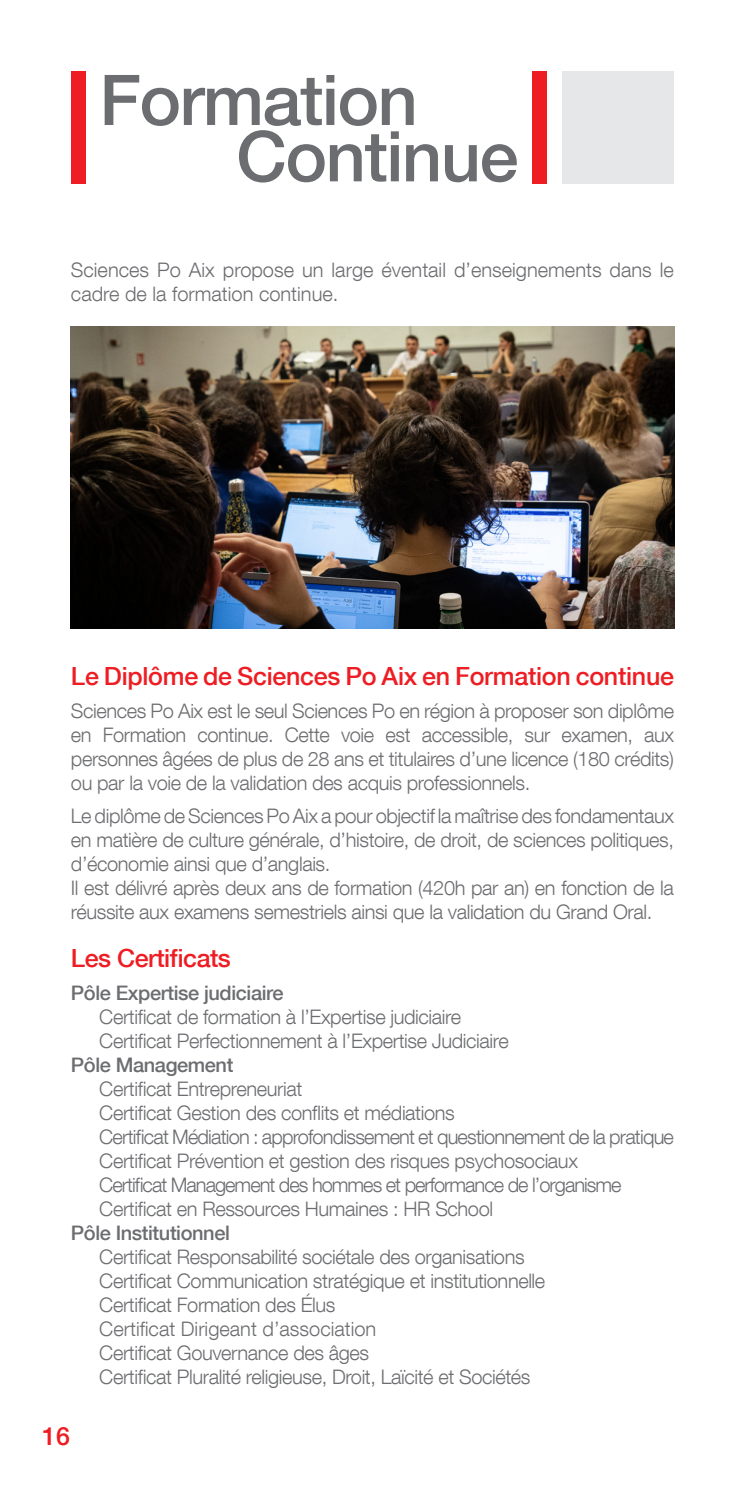
<style>
.page{position:relative;width:745px;height:1489px;background:#fff}
.page>*{position:absolute;margin:0;border:0;box-sizing:border-box;transform-origin:0 0}
.Titre1{font:500 70px "Helvetica Neue LT Com";letter-spacing:-.02em;color:#6c6d70}
.t1{font:500 25px "Helvetica Neue LT Com";letter-spacing:-.01em;color:#ee1d23}
.t2{font:300 20px/24px "Helvetica Neue LT Com";letter-spacing:-.02em;color:#6c6d70;text-align:justify}
.t3{font:300 20px/24px "Helvetica Neue LT Com";color:#6c6d70}
.t4{font:300 20px "Helvetica Neue LT Com";letter-spacing:-.04em;color:#6c6d70}
.t5{font:500 20px "Helvetica Neue LT Com";letter-spacing:-.02em;color:#6c6d70}
.t6{font:300 20px "Helvetica Neue LT Com";letter-spacing:-.05em;color:#6c6d70}
</style>
<div class="page">
<div style="left:71px;top:71px;width:14px;height:113px;background:#ee1d23"></div>
<div style="left:532px;top:71px;width:14px;height:113px;background:#ee1d23"></div>
<div style="left:562px;top:71px;width:111px;height:113px;background:#e6e7e9"></div>
<img style="left:71px;top:326px;width:602px;height:302px">
<p class="Titre1" style="left:99px;top:58px;width:320px">Formation</p>
<p class="Titre1" style="left:236px;top:114px;width:283px">Continue</p>
<p class="t3" style="left:71px;top:257px;width:604px">Sciences Po Aix propose un large éventail d’enseignements dans le cadre de la formation continue.</p>
<p class="t1" style="left:71px;top:661px;width:604px">Le Diplôme de Sciences Po Aix en Formation continue</p>
<p class="t2" style="left:71px;top:698px;width:604px">Sciences Po Aix est le seul Sciences Po en région à proposer son diplôme en Formation continue. Cette voie est accessible, sur examen, aux personnes âgées de plus de 28 ans et titulaires d’une licence (180 crédits) ou par la voie de la validation des acquis professionnels.</p>
<p class="t2" style="left:71px;top:803px;width:604px">Le diplôme de Sciences Po Aix a pour objectif la maîtrise des fondamentaux en matière de culture générale, d’histoire, de droit, de sciences politiques, d’économie ainsi que d’anglais.</p>
<p class="t2" style="left:71px;top:875px;width:604px">Il est délivré après deux ans de formation (420h par an) en fonction de la réussite aux examens semestriels ainsi que la validation du Grand Oral.</p>
<p class="t1" style="left:71px;top:943px;width:161px">Les Certificats</p>
<p class="t5" style="left:71px;top:980px;width:214px">Pôle Expertise judiciaire</p>
<p class="t2" style="left:99px;top:1004px;width:363px">Certificat de formation à l’Expertise judiciaire</p>
<p class="t2" style="left:99px;top:1028px;width:410px">Certificat Perfectionnement à l’Expertise Judiciaire</p>
<p class="t5" style="left:71px;top:1052px;width:164px">Pôle Management</p>
<p class="t2" style="left:99px;top:1076px;width:204px">Certificat Entrepreneuriat</p>
<p class="t2" style="left:99px;top:1100px;width:357px">Certificat Gestion des conflits et médiations</p>
<p class="t4" style="left:99px;top:1124px;width:576px">Certificat Médiation : approfondissement et questionnement de la pratique</p>
<p class="t2" style="left:99px;top:1148px;width:480px">Certificat Prévention et gestion des risques psychosociaux</p>
<p class="t6" style="left:99px;top:1172px;width:523px">Certificat Management des hommes et performance de l’organisme</p>
<p class="t2" style="left:99px;top:1196px;width:395px">Certificat en Ressources Humaines : HR School</p>
<p class="t5" style="left:71px;top:1220px;width:160px">Pôle Institutionnel</p>
<p class="t2" style="left:99px;top:1244px;width:426px">Certificat Responsabilité sociétale des organisations</p>
<p class="t2" style="left:99px;top:1268px;width:447px">Certificat Communication stratégique et institutionnelle</p>
<p class="t2" style="left:99px;top:1292px;width:237px">Certificat Formation des Élus</p>
<p class="t2" style="left:99px;top:1316px;width:432px;text-align:left">Certificat Dirigeant d’association<br>Certificat Gouvernance des âges<br>Certificat Pluralité religieuse, Droit, Laïcité et Sociétés</p>
<p class="t1" style="left:42px;top:1420px;width:29px">16</p>
</div>
